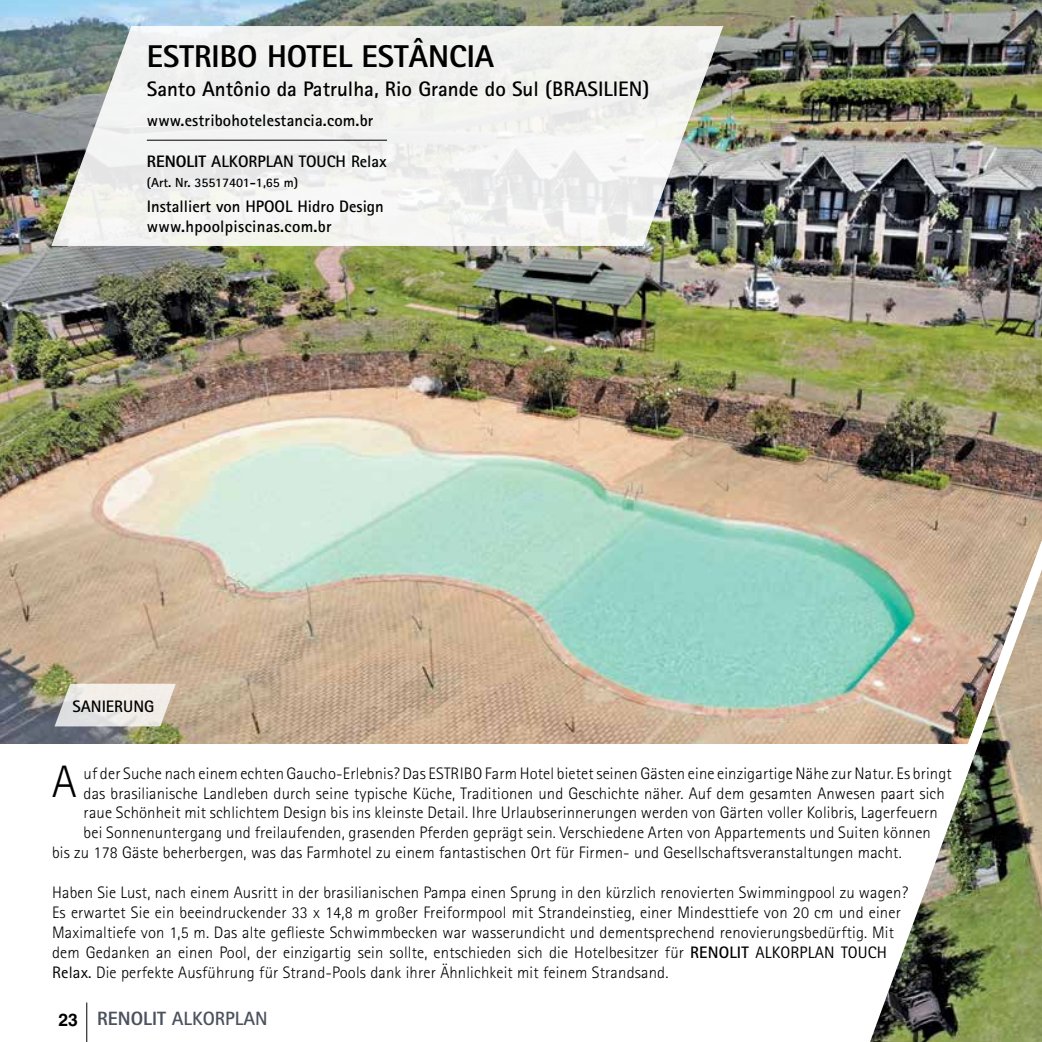
<style>
.page{position:relative;width:1042px;height:1042px;background:#fff}
.page>*{position:absolute;margin:0;border:0;box-sizing:border-box;transform-origin:0 0}
.t1{font:300 45.5px "Rotis Sans Serif";color:#000}
.t2{font:800 31.5px "Rotis Sans Serif";color:#000}
.t3{font:700 21px "Rotis Sans Serif";color:#000}
.t4{font:700 19.25px "Rotis Sans Serif";color:#4c515e}
.t5{font:700 17.5px "Helvetica";color:#000}
.t6{font:300 16.62px/19.9px "Rotis Sans Serif";letter-spacing:.01em;color:#000}
.t7{font:700 16.62px/19.9px "Rotis Sans Serif";color:#000}
.t8{font:700 13.12px "Rotis Sans Serif";color:#000}
.s1{font-weight:800}
.s2{font-weight:700}
.s3{font-weight:400}
</style>
<div class="page">
<img style="left:0;top:0;width:838px;height:743px">
<img style="left:838px;top:0;width:204px;height:1042px">
<hr style="left:86px;top:1002px;width:1px;height:40px;background:#000">
<svg style="left:55px;top:684px;width:121px;height:42px;background:#e3dfd8"></svg>
<svg style="left:51px;top:26px;width:672px;height:220px;fill:#f1f2ef"></svg>
<hr style="left:147px;top:140px;width:240px;height:1px;background:#000">
<h2 class="t2" style="left:147px;top:36px;width:50px">ESTRIBO</h2>
<h2 class="t2" style="left:267px;top:36px;width:37px">HOTEL</h2>
<h2 class="t2" style="left:362px;top:36px;width:134px">ESTÂNCIA</h2>
<p class="t3" style="left:147px;top:76px;width:427px">Santo Antônio da Patrulha, Rio Grande do Sul (Brasilien</p>
<p class="t3" style="left:642px;top:76px;width:8px">)</p>
<p class="t7" style="left:147px;top:110px;width:228px">www.estribohotelestancia.com.br</p>
<p class="t7" style="left:147px;top:151px;width:242px"><span class="s1">RENOLIT</span> ALKORPLAN TOUCH Relax</p>
<p class="t8" style="left:147px;top:175px;width:153px">(Art. Nr. 35517401-1,65 m)</p>
<p class="t7" style="left:147px;top:196px;width:239px">Installiert von HPOOL Hidro Design www.hpoolpiscinas.com.br</p>
<p class="t7" style="left:72px;top:696px;width:18px">Sanier</p>
<p class="t7" style="left:123px;top:696px;width:21px">ung</p>
<h1 class="t1" style="left:52px;top:755px;width:26px">A</h1>
<p class="t6" style="left:84px;top:763px;width:870px">uf der Suche nach einem echten Gaucho-Erlebnis? Das ESTRIBO Farm Hotel bietet seinen Gästen eine einzigartige Nähe zur Natur. Es bringt</p>
<p class="t6" style="left:84px;top:783px;width:863px">das brasilianische Landleben durch seine typische Küche, Traditionen und Geschichte näher. Auf dem gesamten Anwesen paart sich</p>
<p class="t6" style="left:84px;top:803px;width:856px">raue Schönheit mit schlichtem Design bis ins kleinste Detail. Ihre Urlaubserinnerungen werden von Gärten voller Kolibris, Lagerfeuern</p>
<p class="t6" style="left:84px;top:823px;width:849px">bei Sonnenuntergang und freilaufenden, grasenden Pferden geprägt sein. Verschiedene Arten von Appartements und Suiten können</p>
<p class="t6" style="left:52px;top:843px;width:851px">bis zu 178 Gäste beherbergen, was das Farmhotel zu einem fantastischen Ort für Firmen- und Gesellschaftsveranstaltungen macht.</p>
<p class="t6" style="left:52px;top:882px;width:857px">Haben Sie Lust, nach einem Ausritt in der brasilianischen Pampa einen Sprung in den kürzlich renovierten Swimmingpool zu wagen?<br>Es erwartet Sie ein beeindruckender 33 x 14,8 m großer Freiformpool mit Strandeinstieg, einer Mindesttiefe von 20 cm und einer Maximaltiefe von 1,5 m. Das alte geflieste Schwimmbecken war wasserundicht und dementsprechend renovierungsbedürftig. Mit dem Gedanken an einen Pool, der einzigartig sein sollte, entschieden sich die Hotelbesitzer für <span class="s2">RENOLIT</span> <span class="s3">ALKORPLAN TOUCH Relax.</span> Die perfekte Ausführung für Strand-Pools dank ihrer Ähnlichkeit mit feinem Strandsand.</p>
<p class="t5" style="left:58px;top:1008px;width:21px">23</p>
<p class="t4" style="left:97px;top:1006px;width:172px"><span class="s1">RENOLIT</span> ALKORPLAN</p>
</div>
